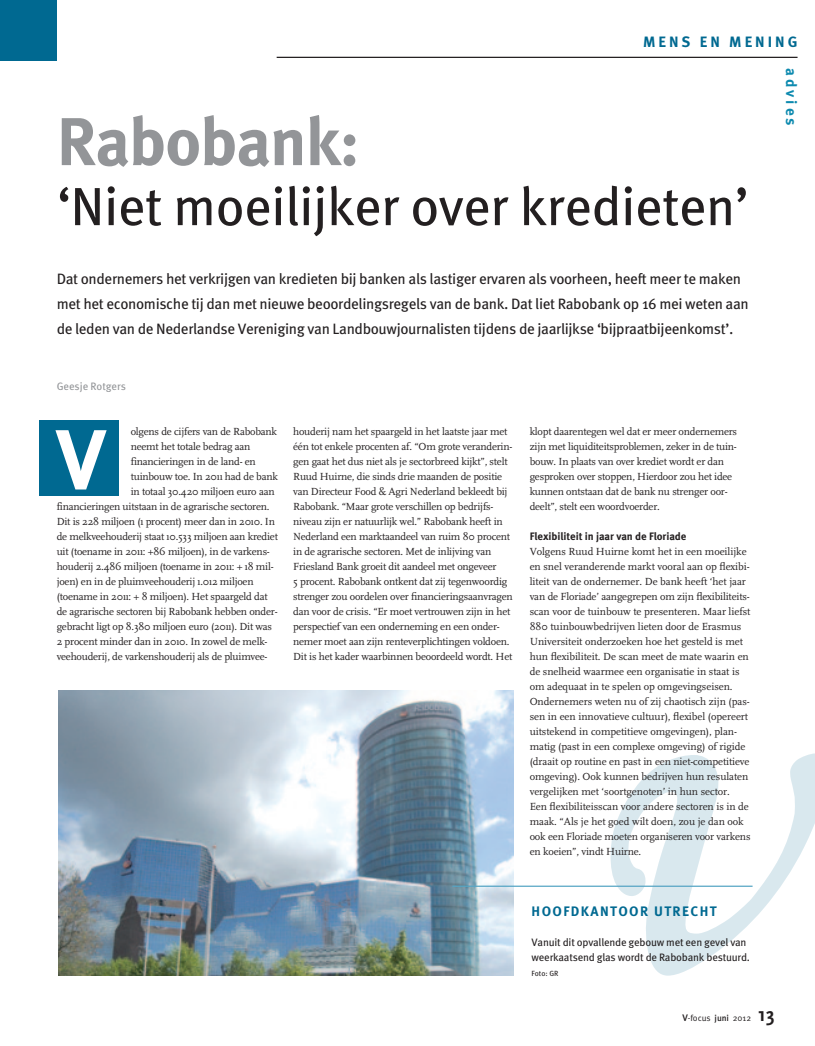
<style>
.page{position:relative;width:815px;height:1046px;background:#fff}
.page>*{position:absolute;margin:0;border:0;box-sizing:border-box;transform-origin:0 0}
.t1{font:700 84.62px "Meta OT";color:#fff}
.t2{font:700 67.5px "Meta OT";letter-spacing:-.025em;color:#939598}
.t3{font:53.75px "Meta OT";letter-spacing:-.015em;color:#231f20}
.t4{font:700 20px "Scala Sans OT";color:#231f20}
.t5{font:15px/25px "Meta OT";letter-spacing:-.025em;color:#231f20}
.t6{font:700 15px "Meta OT";letter-spacing:.2em;color:#006991}
.t7{font:700 15px "Meta OT";color:#0d8aaf}
.t8{font:700 13.75px "Meta OT";letter-spacing:.1em;color:#006991}
.t9{font:10.75px/15px "Scala OT";letter-spacing:-.02em;color:#231f20}
.t10{font:10.75px/15px "Meta OT";letter-spacing:-.02em;color:#231f20}
.t11{font:700 10.75px "Meta OT";letter-spacing:-.005em;color:#231f20}
.t12{font:10.75px "Meta OT";letter-spacing:-.005em;color:#939598}
.t13{font:8.75px "Meta OT";letter-spacing:-.005em;color:#231f20}
.t14{font:7.5px "Meta OT";letter-spacing:-.005em;color:#231f20}
.s1{font-weight:500;font-size:9.5px}
.s2{font-weight:500}
</style>
<div class="page">
<div style="left:0;top:0;width:56px;height:60px;background:#006991"></div>
<hr style="left:277px;top:57px;width:521px;height:1px;background:#231f20">
<svg style="left:609px;top:753px;width:206px;height:222px"></svg>
<div style="left:39px;top:420px;width:79px;height:75px;background:#006991"></div>
<img style="left:58px;top:690px;width:456px;height:285px">
<hr style="left:452px;top:885px;width:301px;height:1px;background:#56a5c4">
<h3 class="t6" style="left:643px;top:32px;width:156px">MENS EN MENING</h3>
<h3 class="t7" style="left:801px;top:68px;width:59px;rotate:90deg">advies</h3>
<h2 class="t2" style="left:57px;top:99px;width:305px">Rabobank:</h2>
<h3 class="t3" style="left:57px;top:173px;width:694px">‘Niet moeilijker over kredieten’</h3>
<p class="t5" style="left:57px;top:267px;width:694px">Dat ondernemers het verkrijgen van kredieten bij banken als lastiger ervaren als voorheen, heeft meer te maken met het economische tij dan met nieuwe beoordelingsregels van de bank. Dat liet Rabobank op 16 mei weten aan de leden van de Nederlandse Vereniging van Landbouwjournalisten tijdens de jaarlijkse ‘bijpraatbijeenkomst’.</p>
<p class="t12" style="left:57px;top:380px;width:71px">Geesje Rotgers</p>
<h1 class="t1" style="left:57px;top:406px;width:50px">V</h1>
<p class="t9" style="left:131px;top:424px;width:148px">olgens de cijfers van de Rabobank</p>
<p class="t9" style="left:131px;top:439px;width:121px">neemt het totale bedrag aan</p>
<p class="t9" style="left:131px;top:454px;width:127px">financieringen in de land- en</p>
<p class="t9" style="left:131px;top:469px;width:149px">tuinbouw toe. In 2011 had de bank</p>
<p class="t9" style="left:131px;top:484px;width:145px">in totaal 30.420 miljoen euro aan</p>
<p class="t9" style="left:57px;top:499px;width:214px">financieringen uitstaan in de agrarische sectoren.</p>
<p class="t9" style="left:57px;top:514px;width:220px">Dit is 228 miljoen (1 procent) meer dan in 2010. In</p>
<p class="t9" style="left:57px;top:529px;width:223px">de melkveehouderij staat 10.533 miljoen aan krediet</p>
<p class="t9" style="left:57px;top:544px;width:215px">uit (toename in 2011: +86 miljoen), in de varkens-</p>
<p class="t9" style="left:57px;top:559px;width:218px">houderij 2.486 miljoen (toename in 2011: + 18 mil-</p>
<p class="t9" style="left:57px;top:574px;width:198px">joen) en in de pluimveehouderij 1.012 miljoen</p>
<p class="t9" style="left:57px;top:589px;width:212px">(toename in 2011: + 8 miljoen). Het spaargeld dat</p>
<p class="t9" style="left:57px;top:604px;width:222px">de agrarische sectoren bij Rabobank hebben onder-</p>
<p class="t9" style="left:57px;top:619px;width:217px">gebracht ligt op 8.380 miljoen euro (2011). Dit was</p>
<p class="t9" style="left:57px;top:634px;width:212px">2 procent minder dan in 2010. In zowel de melk-</p>
<p class="t9" style="left:57px;top:649px;width:212px">veehouderij, de varkenshouderij als de pluimvee-</p>
<p class="t9" style="left:293px;top:424px;width:221px">houderij nam het spaargeld in het laatste jaar met één tot enkele procenten af. “Om grote veranderin&shy;gen gaat het dus niet als je sectorbreed kijkt”, stelt Ruud Huirne, die sinds drie maanden de positie van Directeur Food &amp; Agri Nederland bekleedt bij Rabobank. “Maar grote verschillen op bedrijfs&shy;niveau zijn er natuurlijk wel.” Rabobank heeft in Nederland een marktaandeel van ruim 80 procent in de agrarische sectoren. Met de inlijving van Friesland Bank groeit dit aandeel met ongeveer<br>5 procent. Rabobank ontkent dat zij tegenwoordig strenger zou oordelen over financieringsaanvragen dan voor de crisis. “Er moet vertrouwen zijn in het perspectief van een onderneming en een onder&shy;nemer moet aan zijn renteverplichtingen voldoen.<br>Dit is het kader waarbinnen beoordeeld wordt. Het</p>
<p class="t9" style="left:530px;top:424px;width:209px">klopt daarentegen wel dat er meer ondernemers zijn met liquiditeitsproblemen, zeker in de tuin&shy;bouw. In plaats van over krediet wordt er dan gesproken over stoppen, Hierdoor zou het idee kunnen ontstaan dat de bank nu strenger oor&shy;deelt”, stelt een woordvoerder.</p>
<p class="t11" style="left:530px;top:529px;width:158px">Flexibiliteit in jaar van de Floriade</p>
<p class="t9" style="left:530px;top:544px;width:222px">Volgens Ruud Huirne komt het in een moeilijke en snel veranderende markt vooral aan op flexibi&shy;liteit van de ondernemer. De bank heeft ‘het jaar van de Floriade’ aangegrepen om zijn flexibiliteits&shy;scan voor de tuinbouw te presenteren. Maar liefst 880 tuinbouwbedrijven lieten door de Erasmus Universiteit onderzoeken hoe het gesteld is met hun flexibiliteit. De scan meet de mate waarin en de snelheid waarmee een organisatie in staat is om adequaat in te spelen op omgevingseisen.<br>Ondernemers weten nu of zij chaotisch zijn (pas&shy;sen in een innovatieve cultuur), flexibel (opereert uitstekend in competitieve omgevingen), plan&shy;matig (past in een complexe omgeving) of rigide (draait op routine en past in een niet-competitieve omgeving). Ook kunnen bedrijven hun resulaten vergelijken met ‘soortgenoten’ in hun sector.<br>Een flexibiliteisscan voor andere sectoren is in de maak. “Als je het goed wilt doen, zou je dan ook ook een Floriade moeten organiseren voor varkens en koeien”, vindt Huirne.</p>
<p class="t8" style="left:532px;top:902px;width:185px">Hoofdkantoor Utrecht</p>
<p class="t10" style="left:532px;top:934px;width:220px">Vanuit dit opvallende gebouw met een gevel van weerkaatsend glas wordt de Rabobank bestuurd.</p>
<p class="t14" style="left:532px;top:968px;width:28px">Foto: GR</p>
<p class="t13" style="left:682px;top:1012px;width:70px"><span class="s1">V</span>-focus <span class="s2">juni</span> 2012</p>
<h3 class="t4" style="left:758px;top:1002px;width:18px">13</h3>
</div>
